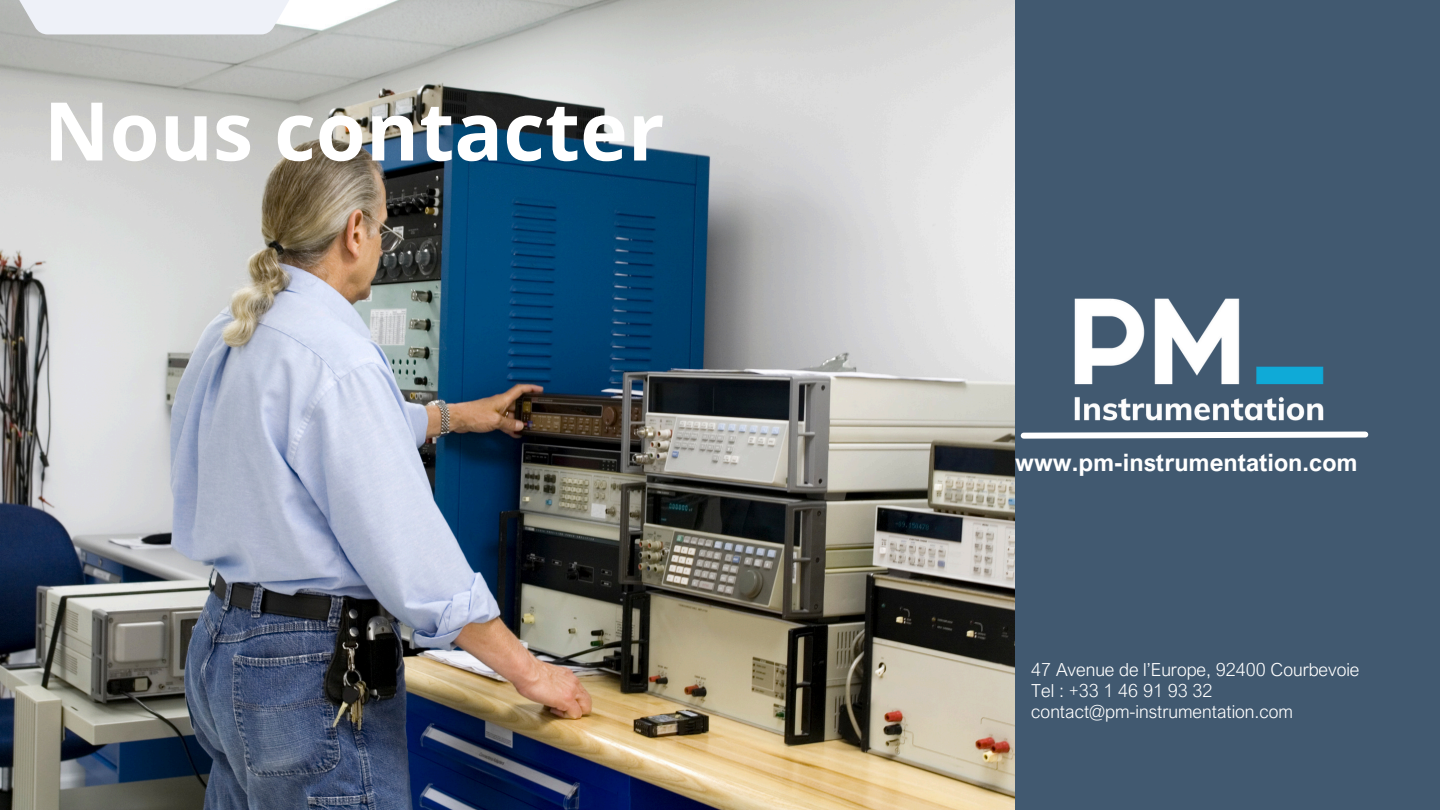
<style>
.page{position:relative;width:1440px;height:810px;background:#fff}
.page>*{position:absolute;margin:0;border:0;box-sizing:border-box;transform-origin:0 0}
.t1{font:700 81px "Open Sans";color:#fff}
.t2{font:700 24px "Arial Nova";color:#fff}
.t3{font:300 18px "Arial Nova";color:#fff}
</style>
<div class="page">
<div style="left:1014px;top:0;width:426px;height:810px;background:#415970"></div>
<svg style="left:1020px;top:431px;width:349px;height:8px"></svg>
<img style="left:1052px;top:298px;width:295px;height:136px">
<img style="left:0;top:0;width:1014px;height:810px">
<svg style="left:0;top:0;width:317px;height:34px;fill:#eef1f8"></svg>
<p class="t1" style="left:44px;top:74px;width:622px">Nous contacter</p>
<h2 class="t2" style="left:1015px;top:447px;width:344px">www.pm-instrumentation.com</h2>
<p class="t3" style="left:1031px;top:659px;width:330px">47 Avenue de l’Europe, 92400 Courbevoie</p>
<p class="t3" style="left:1031px;top:680px;width:183px">Tel : +33 1 46 91 93 32</p>
<p class="t3" style="left:1031px;top:701px;width:263px">contact@pm-instrumentation.com</p>
</div>
